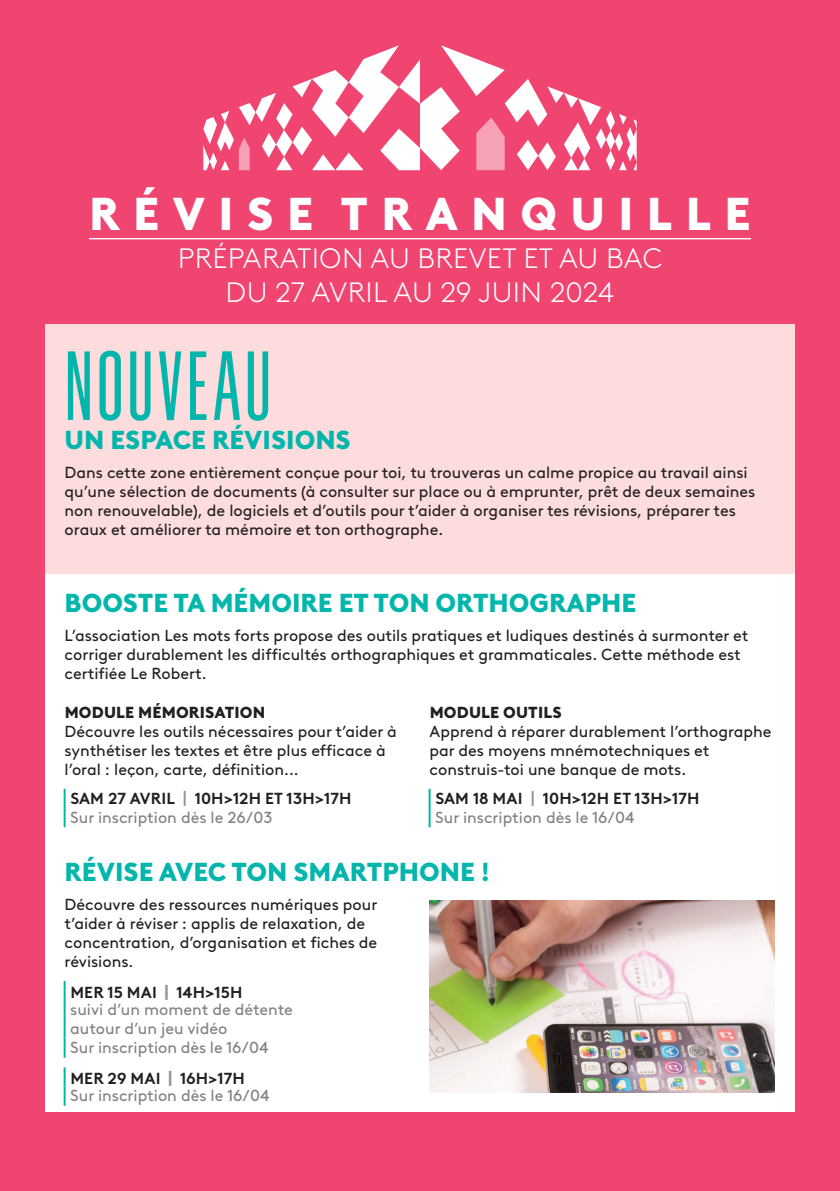
<style>
.page{position:relative;width:840px;height:1191px;background:#fff}
.page>*{position:absolute;margin:0;border:0;box-sizing:border-box;transform-origin:0 0}
.t1{font:96px "Flama Ultracondensed Basic";letter-spacing:.04em;color:#03b6ac}
.t2{font:900 46px "Brown LL";letter-spacing:.29em;color:#fff}
.t3{font:300 28px/33.8px "Brown LL";letter-spacing:.01em;color:#fff;text-align:center}
.t4{font:900 26px "Brown LL";color:#03b6ac}
.t5{font:16px/19.2px "Brown LL";color:#231f20}
.t6{font:16px/16.6px "Brown LL";color:#808285}
.t7{font:700 16px/19.2px "Brown LL";letter-spacing:.005em;color:#231f20}
.t8{font:900 16px "Brown LL";letter-spacing:.01em;color:#231f20}
.s1{color:#939598}
.s2{font-weight:400;color:#808285}
.s3{font-weight:700;color:#231f20}
.s4{font-weight:900;color:#939598}
</style>
<div class="page">
<div style="left:0;top:0;width:839px;height:1191px;background:#f04571"></div>
<div style="left:45px;top:324px;width:749px;height:787px;background:#fff"></div>
<div style="left:45px;top:324px;width:749px;height:249px;background:#fcdcdd"></div>
<svg style="left:64px;top:789px;width:2px;height:38px"></svg>
<svg style="left:428px;top:789px;width:2px;height:38px"></svg>
<svg style="left:64px;top:981px;width:2px;height:19px"></svg>
<hr style="left:64px;top:1000px;width:2px;height:38px;background:#03b6ac">
<svg style="left:64px;top:1038px;width:2px;height:19px"></svg>
<svg style="left:64px;top:1067px;width:2px;height:38px"></svg>
<img style="left:429px;top:900px;width:344px;height:192px">
<svg style="left:203px;top:45px;width:433px;height:125px"></svg>
<hr style="left:89px;top:238px;width:661px;height:1px;background:#fff">
<h2 class="t2" style="left:89px;top:178px;width:663px">RÉVISE TRANQUILLE</h2>
<h3 class="t3" style="left:178px;top:239px;width:485px">PRÉPARATION AU BREVET ET AU BAC<br>DU 27 AVRIL AU 29 JUIN 2024</h3>
<h1 class="t1" style="left:65px;top:327px;width:208px">NOUVEAU</h1>
<h3 class="t4" style="left:65px;top:419px;width:287px">UN ESPACE RÉVISIONS</h3>
<p class="t5" style="left:65px;top:461px;width:691px">Dans cette zone entièrement conçue pour toi, tu trouveras un calme propice au travail ainsi qu’une sélection de documents (à consulter sur place ou à emprunter, prêt de deux semaines non renouvelable), de logiciels et d’outils pour t’aider à organiser tes révisions, préparer tes oraux et améliorer ta mémoire et ton orthographe.</p>
<h3 class="t4" style="left:65px;top:582px;width:573px">BOOSTE TA MÉMOIRE ET TON ORTHOGRAPHE</h3>
<p class="t5" style="left:65px;top:624px;width:684px">L’association Les mots forts propose des outils pratiques et ludiques destinés à surmonter et corriger durablement les difficultés orthographiques et grammaticales. Cette méthode est certifiée Le Robert.</p>
<p class="t8" style="left:65px;top:699px;width:202px">MODULE MÉMORISATION</p>
<p class="t5" style="left:65px;top:720px;width:333px">Découvre les outils nécessaires pour t’aider à synthétiser les textes et être plus efficace à l’oral : leçon, carte, définition...</p>
<p class="t7" style="left:70px;top:787px;width:282px">SAM 27 AVRIL <span class="s1">|</span> 10H&gt;12H ET 13H&gt;17H<br><span class="s2">Sur inscription dès le 26/03</span></p>
<p class="t8" style="left:429px;top:699px;width:133px">MODULE OUTILS</p>
<p class="t5" style="left:429px;top:720px;width:343px">Apprend à réparer durablement l’orthographe par des moyens mnémotechniques et construis-toi une banque de mots.</p>
<p class="t7" style="left:435px;top:787px;width:265px">SAM 18 MAI <span class="s1">|</span> 10H&gt;12H ET 13H&gt;17H<br><span class="s2">Sur inscription dès le 16/04</span></p>
<h3 class="t4" style="left:65px;top:851px;width:427px">RÉVISE AVEC TON SMARTPHONE !</h3>
<p class="t5" style="left:65px;top:893px;width:314px">Découvre des ressources numériques pour t’aider à réviser : applis de relaxation, de concentration, d’organisation et fiches de révisions.</p>
<p class="t6" style="left:70px;top:983px;width:224px"><span class="s3">MER 15 MAI</span> <span class="s4">|</span> <span class="s3">14H&gt;15H<br></span>suivi d’un moment de détente</p>
<p class="t6" style="left:70px;top:1017px;width:200px;line-height:18.8px">autour d’un jeu vidéo<br>Sur inscription dès le 16/04</p>
<p class="t6" style="left:70px;top:1068px;width:201px;line-height:17.2px"><span class="s3">MER 29 MAI</span> <span class="s4">|</span> <span class="s3">16H&gt;17H<br></span>Sur inscription dès le 16/04</p>
</div>
